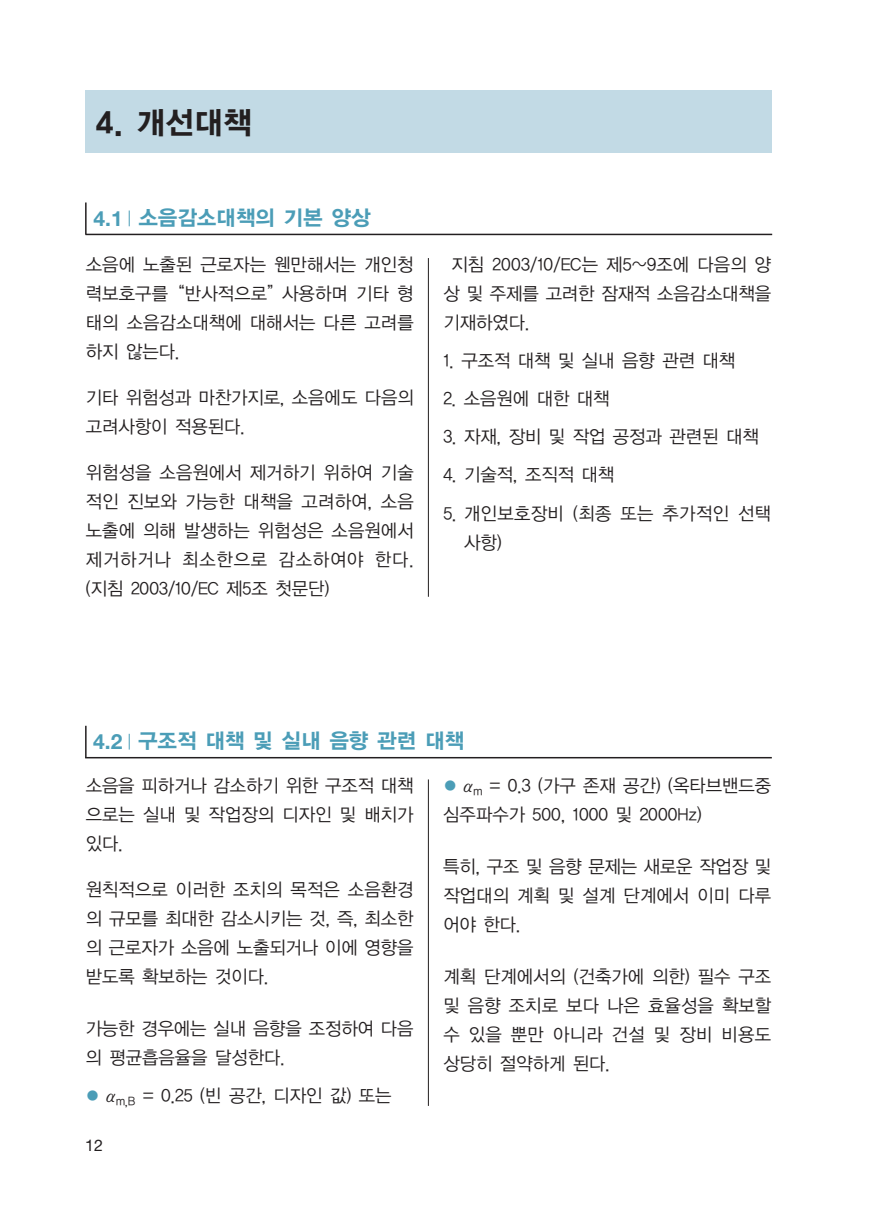
<style>
.page{position:relative;width:874px;height:1225px;background:#fff}
.page>*{position:absolute;margin:0;border:0;box-sizing:border-box;transform-origin:0 0}
.t1{font:31px "YDIYGO150 KSCPC EUC H";color:#231f20}
.t2{font:21px "YDIYGO150 KSCPC EUC H";letter-spacing:-.075em;color:#4b9db7}
.t3{font:18.2px/29px "YDIYGO120 KSCPC EUC H";letter-spacing:-.075em;color:#231f20;text-align:justify}
.t4{font:18.2px/29px "YDIYGO120 KSCPC EUC H";letter-spacing:-.055em;color:#231f20}
.t5{font:16px "Helvetica Neue LT Pro";color:#231f20}
.s1{font-family:"Helvetica Neue LT Pro";font-weight:700}
.s2{font-size:15px;color:#4b9db7}
</style>
<div class="page">
<hr style="left:427px;top:258px;width:1px;height:339px;background:#231f20">
<hr style="left:85px;top:234px;width:686px;height:1px;background:#231f20">
<hr style="left:85px;top:202px;width:1px;height:33px;background:#231f20">
<svg style="left:129px;top:210px;width:1px;height:16px"></svg>
<hr style="left:85px;top:726px;width:1px;height:32px;background:#231f20">
<svg style="left:129px;top:734px;width:1px;height:15px"></svg>
<hr style="left:85px;top:757px;width:686px;height:1px;background:#231f20">
<div style="left:85px;top:91px;width:686px;height:62px;background:#c2dae5"></div>
<hr style="left:427px;top:779px;width:1px;height:327px;background:#231f20">
<h1 class="t1" style="left:95px;top:105px;width:159px">4. 개선대책</h1>
<p class="t2" style="left:93px;top:206px;width:279px"><span class="s1">4.1</span> 소음감소대책의 기본 양상</p>
<p class="t3" style="left:85px;top:250px;width:330px">소음에 노출된 근로자는 웬만해서는 개인청 력보호구를“반사적으로”사용하며 기타 형 태의 소음감소대책에 대해서는 다른 고려를 하지 않는다.</p>
<p class="t3" style="left:85px;top:383px;width:330px">기타 위험성과 마찬가지로, 소음에도 다음의 고려사항이 적용된다.</p>
<p class="t3" style="left:85px;top:458px;width:330px">위험성을 소음원에서 제거하기 위하여 기술 적인 진보와 가능한 대책을 고려하여, 소음 노출에 의해 발생하는 위험성은 소음원에서 제거하거나 최소한으로 감소하여야 한다. (지침 2003/10/EC 제5조 첫문단)</p>
<p class="t3" style="left:442px;top:250px;width:330px;text-indent:8px">지침 2003/10/EC는 제5~9조에 다음의 양 상 및 주제를 고려한 잠재적 소음감소대책을 기재하였다.</p>
<p class="t3" style="left:442px;top:346px;width:294px">1. 구조적 대책 및 실내 음향 관련 대책</p>
<p class="t3" style="left:442px;top:384px;width:169px">2. 소음원에 대한 대책</p>
<p class="t3" style="left:442px;top:422px;width:318px">3. 자재, 장비 및 작업 공정과 관련된 대책</p>
<p class="t3" style="left:442px;top:461px;width:174px">4. 기술적, 조직적 대책</p>
<p class="t4" style="left:463px;top:499px;width:310px;text-indent:-21px">5. 개인보호장비 (최종 또는 추가적인 선택 사항)</p>
<p class="t2" style="left:93px;top:729px;width:373px"><span class="s1">4.2</span> 구조적 대책 및 실내 음향 관련 대책</p>
<p class="t3" style="left:85px;top:772px;width:330px">소음을 피하거나 감소하기 위한 구조적 대책 으로는 실내 및 작업장의 디자인 및 배치가 있다.</p>
<p class="t3" style="left:85px;top:876px;width:330px">원칙적으로 이러한 조치의 목적은 소음환경 의 규모를 최대한 감소시키는 것, 즉, 최소한 의 근로자가 소음에 노출되거나 이에 영향을 받도록 확보하는 것이다.</p>
<p class="t3" style="left:85px;top:1014px;width:330px">가능한 경우에는 실내 음향을 조정하여 다음 의 평균흡음율을 달성한다.</p>
<p class="t3" style="left:85px;top:1081px;width:308px"><span class="s2">●</span> α<sub>m,B</sub> = 0.25 (빈 공간, 디자인 값) 또는</p>
<p class="t5" style="left:85px;top:1136px;width:19px">12</p>
<p class="t3" style="left:442px;top:772px;width:330px"><span class="s2">●</span> α<sub>m</sub> = 0.3 (가구 존재 공간) (옥타브밴드중 심주파수가 500, 1000 및 2000Hz)</p>
<p class="t3" style="left:442px;top:852px;width:330px">특히, 구조 및 음향 문제는 새로운 작업장 및 작업대의 계획 및 설계 단계에서 이미 다루 어야 한다.</p>
<p class="t3" style="left:442px;top:962px;width:330px">계획 단계에서의 (건축가에 의한) 필수 구조 및 음향 조치로 보다 나은 효율성을 확보할 수 있을 뿐만 아니라 건설 및 장비 비용도 상당히 절약하게 된다.</p>
</div>
